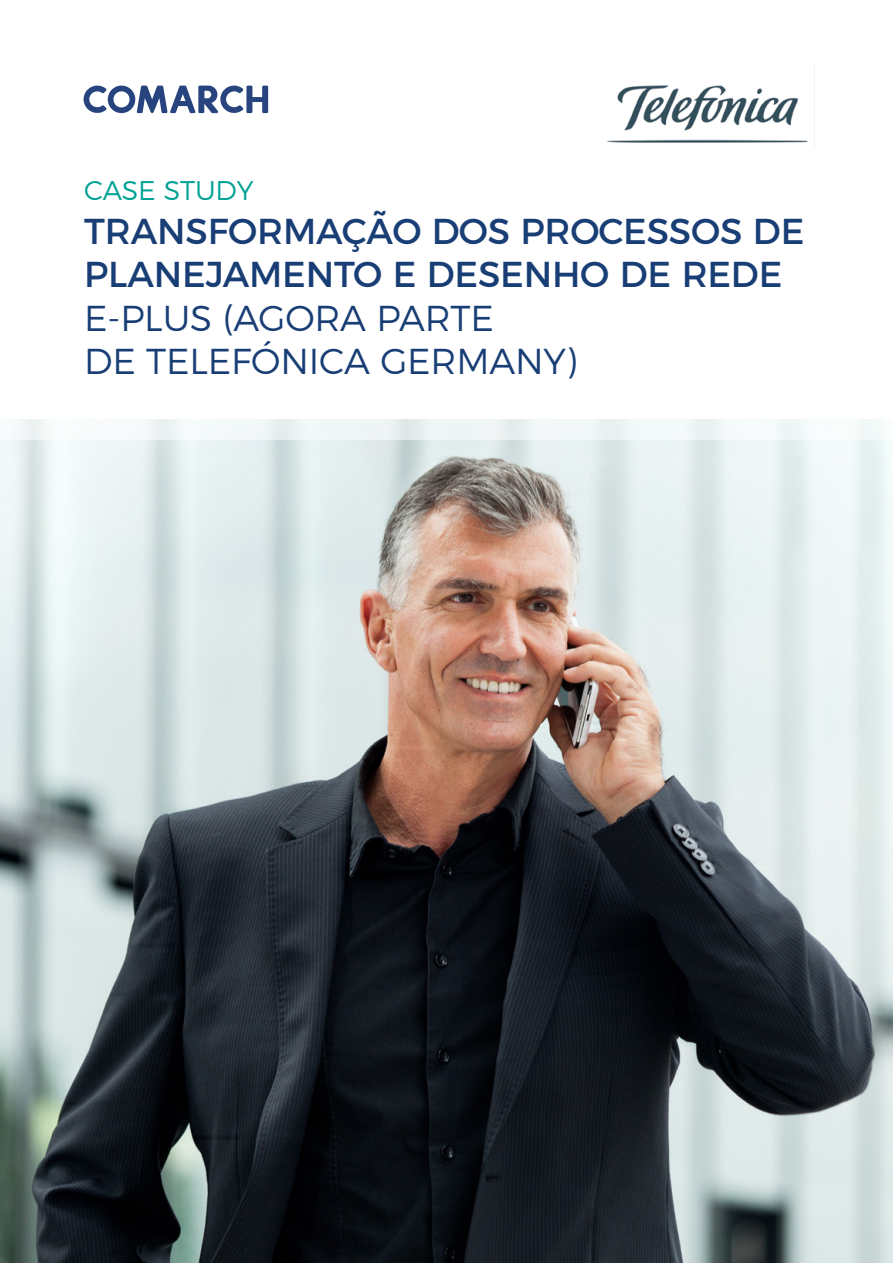
<style>
.page{position:relative;width:893px;height:1263px;background:#fff}
.page>*{position:absolute;margin:0;border:0;box-sizing:border-box;transform-origin:0 0}
.t1{font:36px/43.5px "Montserrat";letter-spacing:-.005em;color:#183e75}
.t2{font:300 36px/43.5px "Montserrat";letter-spacing:-.005em;color:#183e75}
.t3{font:300 27px "Montserrat";letter-spacing:-.005em;color:#00a295}
</style>
<div class="page">
<img style="left:0;top:440px;width:893px;height:823px">
<svg style="left:84px;top:86px;width:184px;height:27px"></svg>
<img style="left:607px;top:65px;width:208px;height:82px">
<p class="t3" style="left:84px;top:169px;width:171px">CASE STUDY</p>
<p class="t1" style="left:84px;top:206px;width:722px">TRANSFORMAÇÃO DOS PROCESSOS DE<br>PLANEJAMENTO E DESENHO DE REDE</p>
<p class="t2" style="left:84px;top:293px;width:494px">E-PLUS (AGORA PARTE<br>DE TELEFÓNICA GERMANY)</p>
</div>
